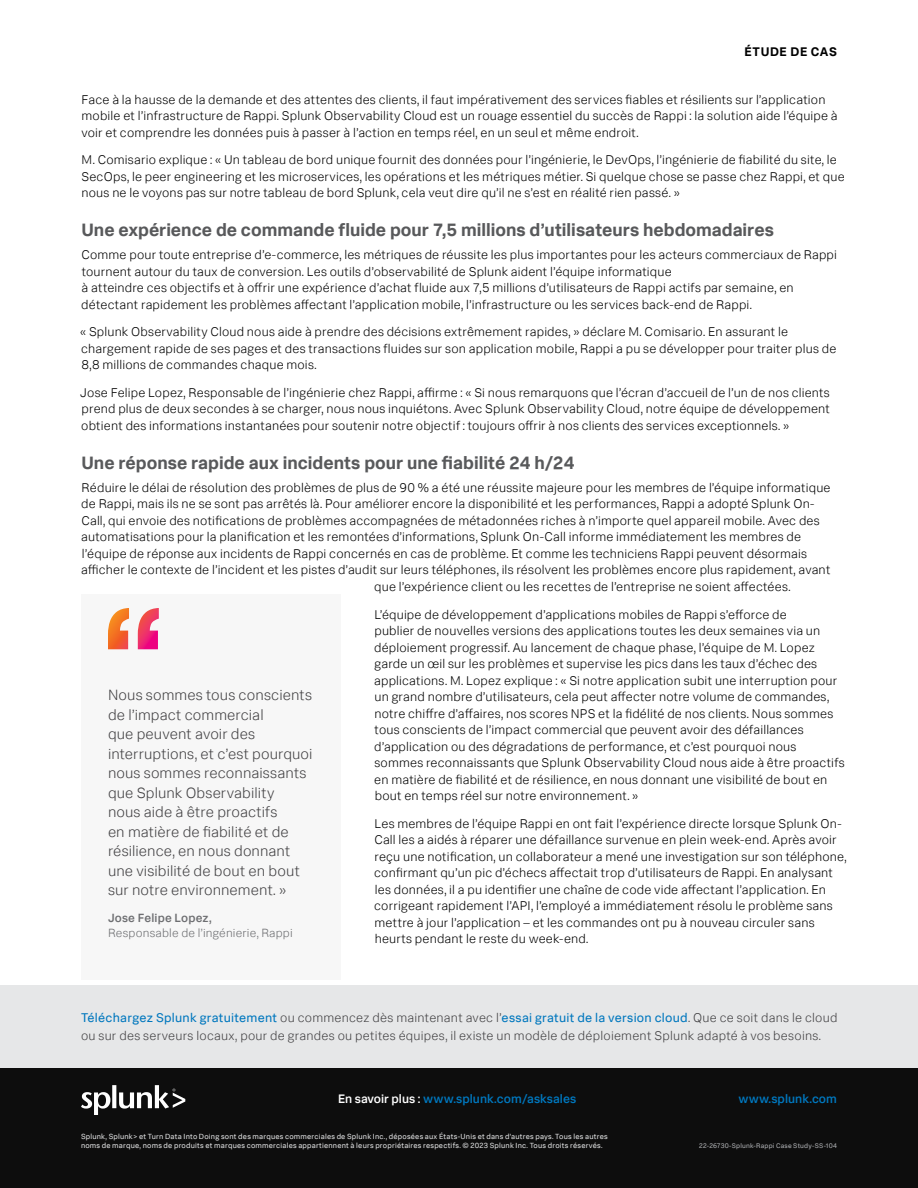
<style>
.page{position:relative;width:918px;height:1188px;background:#fff}
.page>*{position:absolute;margin:0;border:0;box-sizing:border-box;transform-origin:0 0}
.t1{font:700 18px "Splunk Data Sans Pro";color:#58595b}
.t2{font:300 15px/19.5px "Splunk Data Sans Pro";letter-spacing:.005em;color:#414042}
.t3{font:300 12.75px/16.5px "Splunk Data Sans Pro";letter-spacing:.015em;color:#000}
.t4{font:300 12.75px/17.2px "Splunk Data Sans Pro";letter-spacing:.02em;color:#414042}
.t5{font:700 12.6px "Splunk Data Sans Pro";letter-spacing:.045em;color:#000}
.t6{font:500 12.3px "Splunk Data Sans Pro";letter-spacing:.005em;color:#0077be}
.t7{font:300 12px "Splunk Data Sans Pro";letter-spacing:.015em;color:#6d6e71}
.t8{font:500 12px "Splunk Data Sans Pro";letter-spacing:.015em;color:#6d6e71}
.t9{font:7.5px/9px "Splunk Data Sans Pro";letter-spacing:.025em;color:#e2e3e4}
.t10{font:6.75px "Splunk Data Sans Pro";letter-spacing:.025em;color:#afb1b4}
.s1{font-weight:400;color:#0077be}
.s2{color:#fff}
</style>
<div class="page">
<div style="left:0;top:1066px;width:918px;height:122px;background:#0d0d0d"></div>
<svg style="left:81px;top:1085px;width:104px;height:29px"></svg>
<div style="left:0;top:986px;width:918px;height:82px;background:#e6e7e8"></div>
<div style="left:81px;top:594px;width:259px;height:386px;background:#f7f7f7"></div>
<svg style="left:108px;top:608px;width:51px;height:41px"></svg>
<p class="t5" style="left:745px;top:44px;width:94px">ÉTUDE DE CAS</p>
<p class="t3" style="left:82px;top:91px;width:758px">Face à la hausse de la demande et des attentes des clients, il faut impérativement des services fiables et résilients sur l’application mobile et l’infrastructure de Rappi. Splunk Observability Cloud est un rouage essentiel du succès de Rappi : la solution aide l’équipe à voir et comprendre les données puis à passer à l’action en temps réel, en un seul et même endroit.</p>
<p class="t3" style="left:81px;top:151px;width:765px">M. Comisario explique : « Un tableau de bord unique fournit des données pour l’ingénierie, le DevOps, l’ingénierie de fiabilité du site, le<br>SecOps, le peer engineering et les microservices, les opérations et les métriques métier. Si quelque chose se passe chez Rappi, et que nous ne le voyons pas sur notre tableau de bord Splunk, cela veut dire qu’il ne s’est en réalité rien passé. »</p>
<h1 class="t1" style="left:81px;top:219px;width:694px">Une expérience de commande fluide pour 7,5 millions d’utilisateurs hebdomadaires</h1>
<p class="t3" style="left:81px;top:246px;width:757px">Comme pour toute entreprise d’e-commerce, les métriques de réussite les plus importantes pour les acteurs commerciaux de Rappi tournent autour du taux de conversion. Les outils d’observabilité de Splunk aident l’équipe informatique<br>à atteindre ces objectifs et à offrir une expérience d’achat fluide aux 7,5 millions d’utilisateurs de Rappi actifs par semaine, en détectant rapidement les problèmes affectant l’application mobile, l’infrastructure ou les services back-end de Rappi.</p>
<p class="t3" style="left:80px;top:323px;width:758px">« Splunk Observability Cloud nous aide à prendre des décisions extrêmement rapides, » déclare M. Comisario. En assurant le chargement rapide de ses pages et des transactions fluides sur son application mobile, Rappi a pu se développer pour traiter plus de<br>8,8 millions de commandes chaque mois.</p>
<p class="t3" style="left:80px;top:384px;width:751px;text-align:justify">Jose Felipe Lopez, Responsable de l’ingénierie chez Rappi, affirme : « Si nous remarquons que l’écran d’accueil de l’un de nos clients prend plus de deux secondes à se charger, nous nous inquiétons. Avec Splunk Observability Cloud, notre équipe de développement obtient des informations instantanées pour soutenir notre objectif : toujours offrir à nos clients des services exceptionnels. »</p>
<h1 class="t1" style="left:81px;top:451px;width:495px">Une réponse rapide aux incidents pour une fiabilité 24 h/24</h1>
<p class="t3" style="left:82px;top:479px;width:750px">Réduire le délai de résolution des problèmes de plus de 90 % a été une réussite majeure pour les membres de l’équipe informatique</p>
<p class="t3" style="left:81px;top:496px;width:735px">de Rappi, mais ils ne se sont pas arrêtés là. Pour améliorer encore la disponibilité et les performances, Rappi a adopté Splunk On-</p>
<p class="t3" style="left:81px;top:512px;width:740px">Call, qui envoie des notifications de problèmes accompagnées de métadonnées riches à n’importe quel appareil mobile. Avec des</p>
<p class="t3" style="left:81px;top:529px;width:721px">automatisations pour la planification et les remontées d’informations, Splunk On-Call informe immédiatement les membres de</p>
<p class="t3" style="left:82px;top:545px;width:727px">l’équipe de réponse aux incidents de Rappi concernés en cas de problème. Et comme les techniciens Rappi peuvent désormais</p>
<p class="t3" style="left:81px;top:562px;width:751px">afficher le contexte de l’incident et les pistes d’audit sur leurs téléphones, ils résolvent les problèmes encore plus rapidement, avant</p>
<p class="t3" style="left:374px;top:578px;width:418px">que l’expérience client ou les recettes de l’entreprise ne soient affectées.</p>
<p class="t3" style="left:374px;top:606px;width:472px">L’équipe de développement d’applications mobiles de Rappi s’efforce de<br>publier de nouvelles versions des applications toutes les deux semaines via un déploiement progressif. Au lancement de chaque phase, l’équipe de M. Lopez garde un œil sur les problèmes et supervise les pics dans les taux d’échec des applications. M. Lopez explique : « Si notre application subit une interruption pour un grand nombre d’utilisateurs, cela peut affecter notre volume de commandes, notre chiffre d’affaires, nos scores NPS et la fidélité de nos clients. Nous sommes tous conscients de l’impact commercial que peuvent avoir des défaillances d’application ou des dégradations de performance, et c’est pourquoi nous sommes reconnaissants que Splunk Observability Cloud nous aide à être proactifs en matière de fiabilité et de résilience, en nous donnant une visibilité de bout en bout en temps réel sur notre environnement. »</p>
<p class="t3" style="left:374px;top:815px;width:474px">Les membres de l’équipe Rappi en ont fait l’expérience directe lorsque Splunk On-Call les a aidés à réparer une défaillance survenue en plein week-end. Après avoir reçu une notification, un collaborateur a mené une investigation sur son téléphone, confirmant qu’un pic d’échecs affectait trop d’utilisateurs de Rappi. En analysant les données, il a pu identifier une chaîne de code vide affectant l’application. En corrigeant rapidement l’API, l’employé a immédiatement résolu le problème sans mettre à jour l’application – et les commandes ont pu à nouveau circuler sans heurts pendant le reste du week-end.</p>
<p class="t2" style="left:108px;top:685px;width:206px">Nous sommes tous conscients de l’impact commercial<br>que peuvent avoir des interruptions, et c’est pourquoi nous sommes reconnaissants que Splunk Observability<br>nous aide à être proactifs<br>en matière de fiabilité et de résilience, en nous donnant une visibilité de bout en bout sur notre environnement. »</p>
<p class="t8" style="left:108px;top:911px;width:105px">Jose Felipe Lopez,</p>
<p class="t7" style="left:108px;top:926px;width:186px">Responsable de l’ingénierie, Rappi</p>
<p class="t4" style="left:81px;top:1009px;width:758px"><span class="s1">Téléchargez Splunk gratuitement</span> ou commencez dès maintenant avec l’<span class="s1">essai gratuit de la version cloud</span>. Que ce soit dans le cloud ou sur des serveurs locaux, pour de grandes ou petites équipes, il existe un modèle de déploiement Splunk adapté à vos besoins.</p>
<p class="t6" style="left:338px;top:1091px;width:240px"><span class="s2">En savoir plus :</span> www.splunk.com/asksales</p>
<p class="t6" style="left:738px;top:1091px;width:100px">www.splunk.com</p>
<p class="t9" style="left:81px;top:1132px;width:528px">Splunk, Splunk&gt; et Turn Data Into Doing sont des marques commerciales de Splunk Inc., déposées aux États-Unis et dans d’autres pays. Tous les autres noms de marque, noms de produits et marques commerciales appartiennent à leurs propriétaires respectifs. © 2023 Splunk Inc. Tous droits réservés.</p>
<p class="t10" style="left:699px;top:1141px;width:139px">22-26730-Splunk-Rappi Case Study-SS-104</p>
</div>
